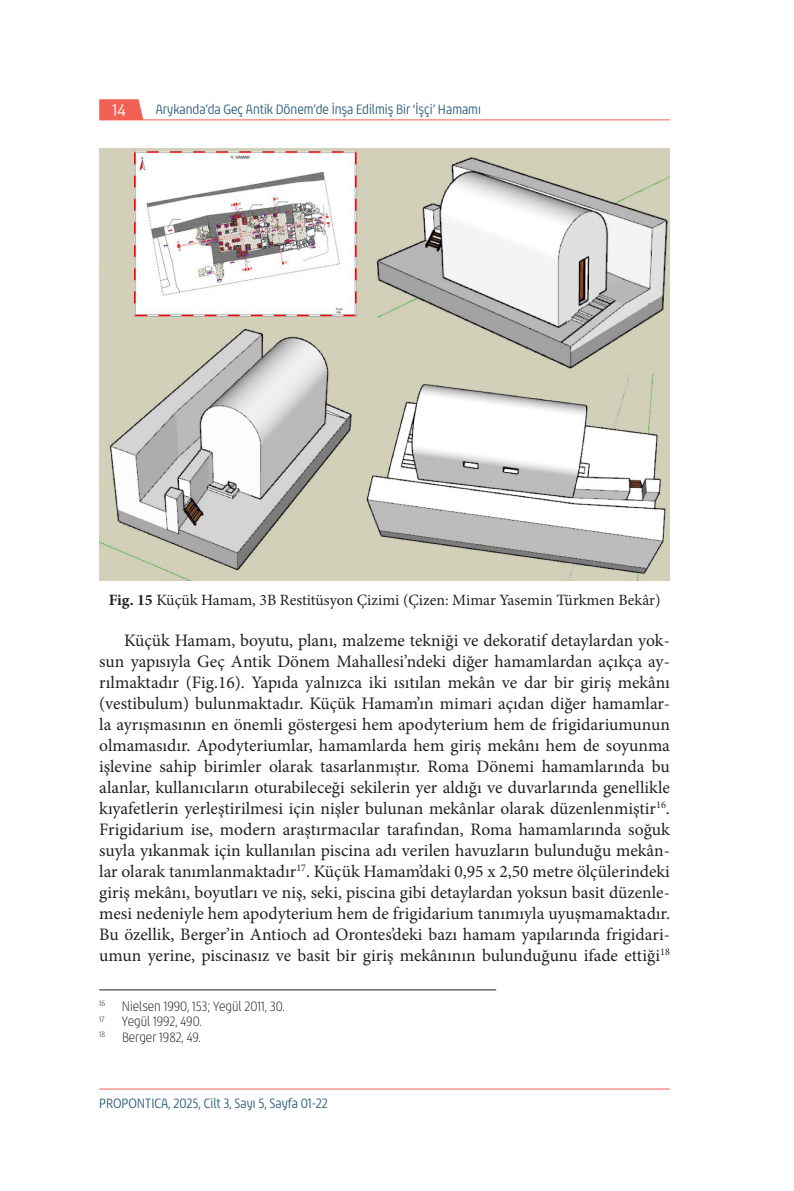
<style>
.page{position:relative;width:794px;height:1191px;background:#fff}
.page>*{position:absolute;margin:0;border:0;box-sizing:border-box;transform-origin:0 0}
.ANA_METİN{font:17.5px/21px "Minion Pro";color:#231f20;text-align:justify}
.t1{font:17.5px "Chypre Nor Boo";color:#fff}
.ANA_METİN-2{font:15.75px "Minion Pro";color:#231f20}
.t2{font:14px "Chypre Con Boo";color:#285b77}
.DIPNOT{font:14px "Chypre Con Thi";color:#231f20}
.s1{font-weight:700}
</style>
<div class="page">
<svg style="left:99px;top:99px;width:44px;height:21px"></svg>
<hr style="left:99px;top:120px;width:571px;height:1px;background:#f16153">
<hr style="left:99px;top:1088px;width:571px;height:1px;background:#f16153">
<img style="left:99px;top:149px;width:571px;height:432px">
<hr style="left:99px;top:989px;width:397px;height:1px;background:#231f20">
<p class="t1" style="left:112px;top:100px;width:15px">14</p>
<p class="t2" style="left:156px;top:101px;width:326px">Arykanda’da Geç Antik Dönem’de İnşa Edilmiş Bir ‘İşçi’ Hamamı</p>
<p class="ANA_METİN-2" style="left:109px;top:589px;width:553px"><span class="s1">Fig. 15</span> Küçük Hamam, 3B Restitüsyon Çizimi (Çizen: Mimar Yasemin Türkmen Bekâr)</p>
<p class="ANA_METİN" style="left:99px;top:629px;width:572px;text-indent:25px">Küçük Hamam, boyutu, planı, malzeme tekniği ve dekoratif detaylardan yok&shy;sun yapısıyla Geç Antik Dönem Mahallesi’ndeki diğer hamamlardan açıkça ay&shy;rılmaktadır (Fig.16). Yapıda yalnızca iki ısıtılan mekân ve dar bir giriş mekânı (vestibulum) bulunmaktadır. Küçük Hamam’ın mimari açıdan diğer hamamlar&shy;la ayrışmasının en önemli göstergesi hem apodyterium hem de frigidariumunun olmamasıdır. Apodyteriumlar, hamamlarda hem giriş mekânı hem de soyunma işlevine sahip birimler olarak tasarlanmıştır. Roma Dönemi hamamlarında bu alanlar, kullanıcıların oturabileceği sekilerin yer aldığı ve duvarlarında genellikle kıyafetlerin yerleştirilmesi için nişler bulunan mekânlar olarak düzenlenmiştir<sup>16</sup>.<br>Frigidarium ise, modern araştırmacılar tarafından, Roma hamamlarında soğuk suyla yıkanmak için kullanılan piscina adı verilen havuzların bulunduğu mekân&shy;lar olarak tanımlanmaktadır<sup>17</sup>. Küçük Hamam’daki 0,95 x 2,50 metre ölçülerindeki giriş mekânı, boyutları ve niş, seki, piscina gibi detaylardan yoksun basit düzenle&shy;mesi nedeniyle hem apodyterium hem de frigidarium tanımıyla uyuşmamaktadır.<br>Bu özellik, Berger’in Antioch ad Orontes’deki bazı hamam yapılarında frigidari&shy;umun yerine, piscinasız ve basit bir giriş mekânının bulunduğunu ifade ettiği<sup>18</sup></p>
<p class="DIPNOT" style="left:99px;top:997px;width:187px"><sup>16</sup> Nielsen 1990, 153; Yegül 2011, 30.</p>
<p class="DIPNOT" style="left:99px;top:1013px;width:104px"><sup>17</sup> Yegül 1992, 490.</p>
<p class="DIPNOT" style="left:99px;top:1029px;width:103px"><sup>18</sup> Berger 1982, 49.</p>
<p class="t2" style="left:99px;top:1095px;width:230px">PROPONTICA, 2025, Cilt 3, Sayı 5, Sayfa 01-22</p>
</div>
